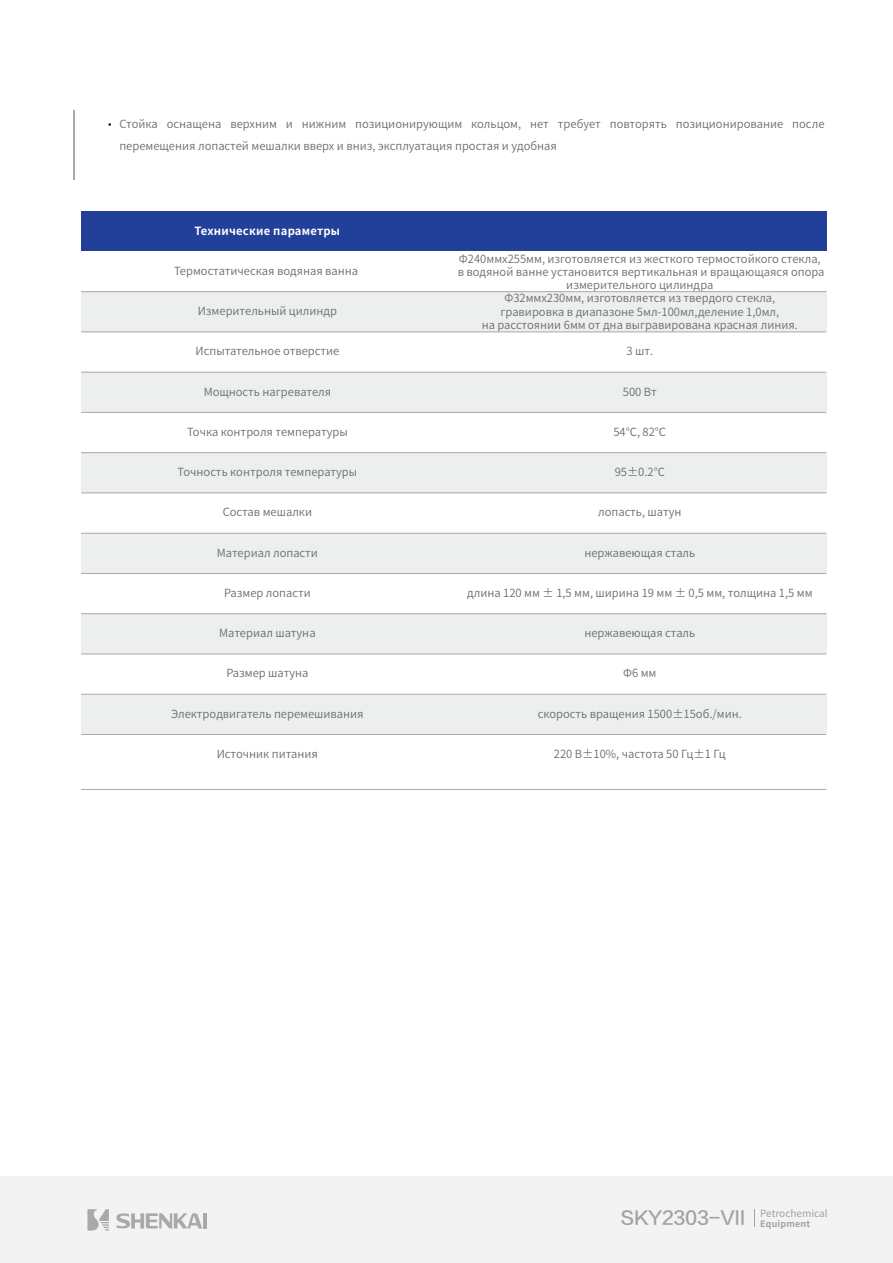
<style>
.page{position:relative;width:893px;height:1263px;background:#fff}
.page>*{position:absolute;margin:0;border:0;box-sizing:border-box;transform-origin:0 0}
.t1{font:18.15px "FZLTZHK GBK1 0";letter-spacing:-.02em;color:#a0a2a4}
.t2{font:11.25px/13.2px "Source Han Sans CN";color:#6c6d70;text-align:center}
.t3{font:700 11.25px "Source Han Sans CN";letter-spacing:.02em;color:#fff}
.t4{font:10.05px "Source Han Sans CN";color:#a2a1a2}
</style>
<div class="page">
<div style="left:81px;top:211px;width:745px;height:40px;background:#223f99"></div>
<div style="left:81px;top:292px;width:745px;height:40px;background:#edeeee"></div>
<div style="left:81px;top:372px;width:745px;height:40px;background:#edeeee"></div>
<div style="left:81px;top:453px;width:745px;height:40px;background:#edeeee"></div>
<div style="left:81px;top:533px;width:745px;height:40px;background:#edeeee"></div>
<div style="left:81px;top:614px;width:745px;height:40px;background:#edeeee"></div>
<hr style="left:81px;top:291px;width:745px;height:1px;background:#a8a9ad">
<hr style="left:81px;top:332px;width:745px;height:1px;background:#a8a9ad">
<hr style="left:81px;top:372px;width:745px;height:1px;background:#a8a9ad">
<hr style="left:81px;top:412px;width:745px;height:1px;background:#a8a9ad">
<hr style="left:81px;top:452px;width:745px;height:1px;background:#a8a9ad">
<hr style="left:81px;top:493px;width:745px;height:1px;background:#a8a9ad">
<hr style="left:81px;top:533px;width:745px;height:1px;background:#a8a9ad">
<hr style="left:81px;top:573px;width:745px;height:1px;background:#a8a9ad">
<hr style="left:81px;top:613px;width:745px;height:1px;background:#a8a9ad">
<div style="left:81px;top:694px;width:745px;height:40px;background:#edeeee"></div>
<hr style="left:81px;top:734px;width:745px;height:1px;background:#a8a9ad">
<hr style="left:81px;top:789px;width:745px;height:1px;background:#a8a9ad">
<hr style="left:81px;top:694px;width:745px;height:1px;background:#a8a9ad">
<hr style="left:81px;top:654px;width:745px;height:1px;background:#a8a9ad">
<div style="left:0;top:1177px;width:893px;height:86px;background:#f3f3f3"></div>
<svg style="left:87px;top:1209px;width:22px;height:21px"></svg>
<hr style="left:203px;top:1213px;width:4px;height:15px;background:#a8a9ad">
<svg style="left:116px;top:1213px;width:86px;height:15px"></svg>
<hr style="left:73px;top:110px;width:1px;height:70px;background:#a8a9ad">
<p class="t2" style="left:119px;top:113px;width:707px;line-height:22.2px;text-align:left">Стойка оснащена верхним и нижним позиционирующим кольцом, нет требует повторять позиционирование после перемещения лопастей мешалки вверх и вниз, эксплуатация простая и удобная</p>
<p class="t3" style="left:194px;top:225px;width:147px">Технические параметры</p>
<p class="t2" style="left:174px;top:264px;width:186px">Термостатическая водяная ванна</p>
<p class="t2" style="left:198px;top:305px;width:141px">Измерительный цилиндр</p>
<p class="t2" style="left:196px;top:345px;width:145px">Испытательное отверстие</p>
<p class="t2" style="left:204px;top:385px;width:129px">Мощность нагревателя</p>
<p class="t2" style="left:187px;top:425px;width:162px">Точка контроля температуры</p>
<p class="t2" style="left:178px;top:466px;width:181px">Точность контроля температуры</p>
<p class="t2" style="left:223px;top:506px;width:91px">Состав мешалки</p>
<p class="t2" style="left:217px;top:546px;width:103px">Материал лопасти</p>
<p class="t2" style="left:224px;top:586px;width:88px">Размер лопасти</p>
<p class="t2" style="left:219px;top:627px;width:98px">Материал шатуна</p>
<p class="t2" style="left:226px;top:667px;width:84px">Размер шатуна</p>
<p class="t2" style="left:171px;top:707px;width:194px">Электродвигатель перемешивания</p>
<p class="t2" style="left:217px;top:747px;width:103px">Источник питания</p>
<p class="t2" style="left:458px;top:252px;width:368px">Φ240ммх255мм, изготовляется из жесткого термостойкого стекла, в водяной ванне установится вертикальная и вращающаяся опора измерительного цилиндра<br>Φ32ммх230мм, изготовляется из твердого стекла,<br>гравировка в диапазоне 5мл-100мл,деление 1,0мл,<br>на расстоянии 6мм от дна выгравирована красная линия.</p>
<p class="t2" style="left:626px;top:345px;width:28px">3 шт.</p>
<p class="t2" style="left:623px;top:385px;width:35px">500 Вт</p>
<p class="t2" style="left:613px;top:425px;width:54px">54℃, 82℃</p>
<p class="t2" style="left:615px;top:466px;width:52px">95±0.2℃</p>
<p class="t2" style="left:598px;top:506px;width:85px">лопасть, шатун</p>
<p class="t2" style="left:584px;top:546px;width:112px">нержавеющая сталь</p>
<p class="t2" style="left:467px;top:586px;width:347px">длина 120 мм ± 1,5 мм, ширина 19 мм ± 0,5 мм, толщина 1,5 мм</p>
<p class="t2" style="left:584px;top:627px;width:112px">нержавеющая сталь</p>
<p class="t2" style="left:623px;top:667px;width:35px">Φ6 мм</p>
<p class="t2" style="left:538px;top:707px;width:206px">скорость вращения 1500±15об./мин.</p>
<p class="t2" style="left:554px;top:747px;width:173px">220 В±10%, частота 50 Гц±1 Гц</p>
<p class="t4" style="left:760px;top:1207px;width:69px">Petrochemical</p>
<h1 class="t1" style="left:621px;top:1207px;width:191px">SKY2303-VII <sub>Equipment</sub></h1>
</div>
